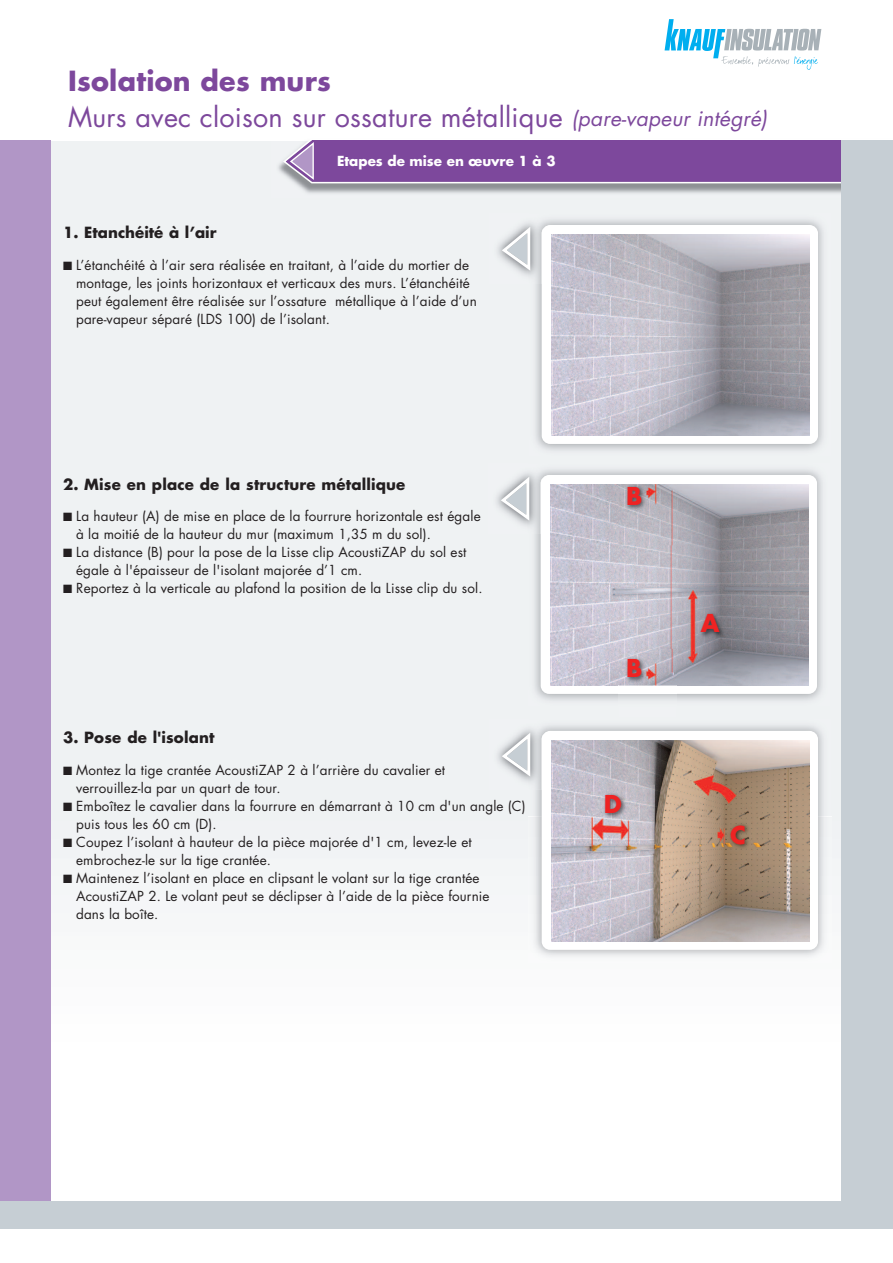
<style>
.page{position:relative;width:893px;height:1263px;background:#fff}
.page>*{position:absolute;margin:0;border:0;box-sizing:border-box;transform-origin:0 0}
.t1{font:27px/36px "Futura";letter-spacing:.01em;color:#7d489c}
.t2{font:700 24px "Futura";color:#ee2323}
.t3{font:700 15px "Futura";letter-spacing:.01em;color:#231f20}
.t4{font:13.5px/18px "Futura";letter-spacing:.01em;color:#231f20}
.t5{font:700 13.5px "Futura";color:#fff}
.s1{font-weight:700}
.s2{font-style:italic;font-size:21px}
</style>
<div class="page">
<div style="left:43px;top:141px;width:802px;height:677px;background:#eff2f3"></div>
<div style="left:43px;top:816px;width:797px;height:233px;background:#f9fafa"></div>
<div style="left:0;top:140px;width:51px;height:1078px;background:#b196c6"></div>
<img style="left:278px;top:161px;width:564px;height:36px">
<svg style="left:283px;top:140px;width:559px;height:43px;background:#8453a1"></svg>
<div style="left:842px;top:140px;width:51px;height:1078px;background:#c6ced4"></div>
<div style="left:0;top:1201px;width:893px;height:28px;background:#c6ced4"></div>
<svg style="left:665px;top:19px;width:156px;height:51px"></svg>
<img style="left:535px;top:219px;width:288px;height:232px">
<div style="left:542px;top:225px;width:276px;height:219px;background:#fff;border-radius:9px"></div>
<img style="left:551px;top:234px;width:258px;height:202px">
<img style="left:498px;top:219px;width:45px;height:65px">
<img style="left:542px;top:229px;width:1px;height:55px">
<svg style="left:502px;top:227px;width:28px;height:44px"></svg>
<img style="left:531px;top:725px;width:296px;height:231px">
<div style="left:542px;top:731px;width:276px;height:219px;background:#fff;border-radius:9px"></div>
<img style="left:551px;top:740px;width:258px;height:201px">
<img style="left:498px;top:725px;width:45px;height:65px">
<img style="left:542px;top:735px;width:1px;height:55px">
<svg style="left:502px;top:733px;width:28px;height:44px"></svg>
<img style="left:534px;top:469px;width:288px;height:232px">
<div style="left:541px;top:475px;width:276px;height:219px;background:#fff;border-radius:9px"></div>
<img style="left:550px;top:484px;width:258px;height:201px">
<img style="left:497px;top:469px;width:45px;height:65px">
<img style="left:541px;top:479px;width:1px;height:55px">
<svg style="left:501px;top:477px;width:28px;height:44px"></svg>
<img style="left:693px;top:604px;width:59px;height:68px">
<img style="left:618px;top:484px;width:59px;height:61px">
<img style="left:618px;top:649px;width:59px;height:52px">
<img style="left:722px;top:815px;width:59px;height:69px">
<img style="left:596px;top:784px;width:59px;height:70px">
<h1 class="t1" style="left:68px;top:65px;width:701px"><span class="s1">Isolation des murs<br></span>Murs avec cloison sur ossature métallique <span class="s2">(pare-vapeur intégré)</span></h1>
<p class="t3" style="left:63px;top:226px;width:155px">1. Etanchéité à l’air</p>
<p class="t5" style="left:337px;top:155px;width:220px">Etapes de mise en œuvre 1 à 3</p>
<p class="t4" style="left:76px;top:257px;width:402px;text-indent:-13px">■ L’étanchéité à l’air sera réalisée en traitant, à l’aide du mortier de montage, les joints horizontaux et verticaux des murs. L’étanchéité peut également être réalisée sur l’ossature métallique à l’aide d’un pare-vapeur séparé (LDS 100) de l’isolant.</p>
<p class="t3" style="left:63px;top:477px;width:344px">2. Mise en place de la structure métallique</p>
<p class="t4" style="left:76px;top:508px;width:406px;text-indent:-13px">■ La hauteur (A) de mise en place de la fourrure horizontale est égale à la moitié de la hauteur du mur (maximum 1,35 m du sol).</p>
<p class="t4" style="left:76px;top:544px;width:392px;text-indent:-13px">■ La distance (B) pour la pose de la Lisse clip AcoustiZAP du sol est égale à l'épaisseur de l'isolant majorée d’1 cm.</p>
<p class="t4" style="left:63px;top:580px;width:421px">■ Reportez à la verticale au plafond la position de la Lisse clip du sol.</p>
<p class="t3" style="left:63px;top:731px;width:153px">3. Pose de l'isolant</p>
<p class="t4" style="left:76px;top:762px;width:370px;text-indent:-13px">■ Montez la tige crantée AcoustiZAP 2 à l’arrière du cavalier et verrouillez-la par un quart de tour.</p>
<p class="t4" style="left:76px;top:798px;width:451px;text-indent:-13px">■ Emboîtez le cavalier dans la fourrure en démarrant à 10 cm d'un angle (C) puis tous les 60 cm (D).</p>
<p class="t4" style="left:76px;top:834px;width:397px;text-indent:-13px">■ Coupez l’isolant à hauteur de la pièce majorée d'1 cm, levez-le et embrochez-le sur la tige crantée.</p>
<p class="t4" style="left:76px;top:870px;width:415px;text-indent:-13px">■ Maintenez l’isolant en place en clipsant le volant sur la tige crantée<br>AcoustiZAP 2. Le volant peut se déclipser à l’aide de la pièce fournie dans la boîte.</p>
<h2 class="t2" style="left:626px;top:485px;width:18px">B</h2>
<h2 class="t2" style="left:626px;top:657px;width:18px">B</h2>
<h2 class="t2" style="left:604px;top:793px;width:20px">D</h2>
<h2 class="t2" style="left:701px;top:612px;width:20px">A</h2>
<h2 class="t2" style="left:730px;top:824px;width:17px">C</h2>
</div>
